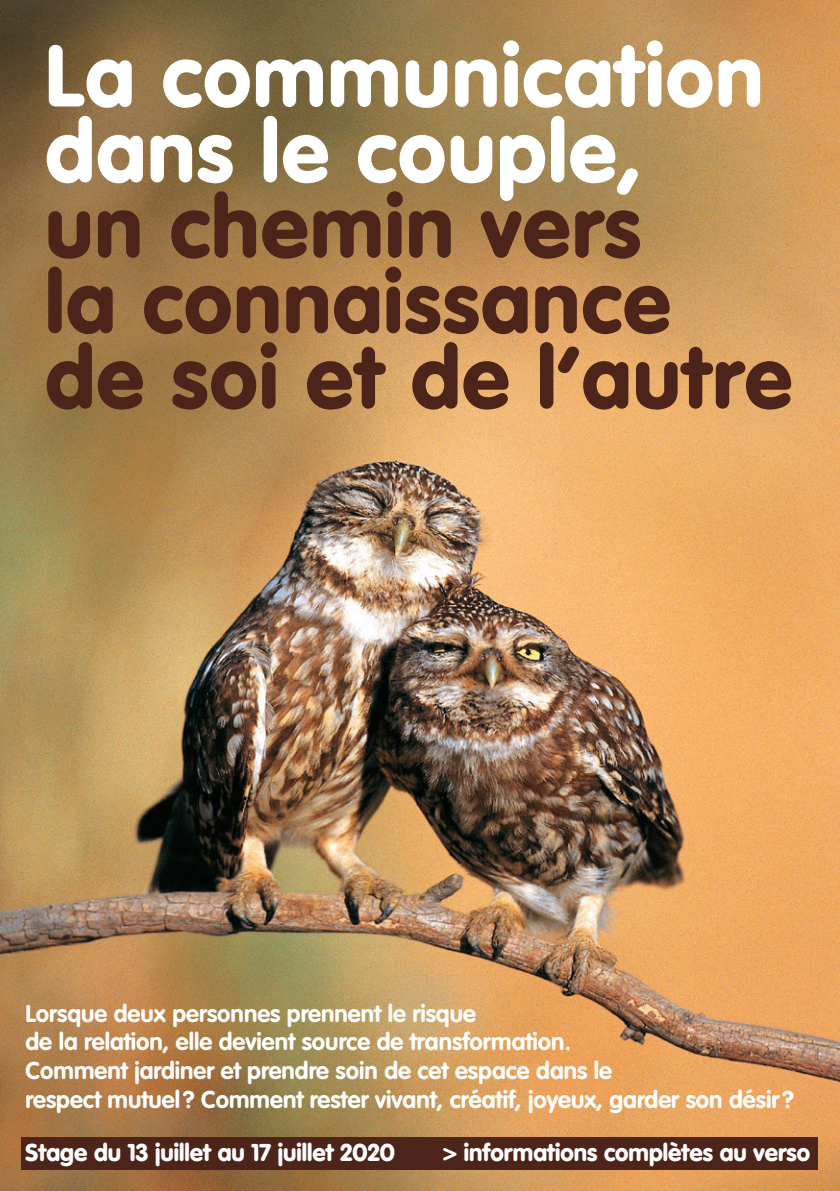
<style>
.page{position:relative;width:840px;height:1191px;background:#fff}
.page>*{position:absolute;margin:0;border:0;box-sizing:border-box;transform-origin:0 0}
.t1{font:900 85.8px "VAG Rounded";letter-spacing:.02em;color:#4c241a}
.t2{font:900 85.8px "VAG Rounded";letter-spacing:.02em;color:#fff}
.t3{font:700 24px "VAG Rounded";color:#fff}
.t4{font:900 24px "VAG Rounded";color:#fff}
</style>
<div class="page">
<img style="left:0;top:0;width:839px;height:1191px">
<div style="left:21px;top:1137px;width:796px;height:32px;background:#4c241a"></div>
<p class="t2" style="left:45px;top:24px;width:719px">La communication</p>
<p class="t2" style="left:45px;top:100px;width:598px">dans le couple,</p>
<p class="t1" style="left:45px;top:175px;width:596px">un chemin vers</p>
<p class="t1" style="left:45px;top:251px;width:626px">la connaissance</p>
<p class="t1" style="left:45px;top:326px;width:748px">de soi et de l’autre</p>
<p class="t3" style="left:26px;top:999px;width:452px">Lorsque deux personnes prennent le risque</p>
<p class="t3" style="left:26px;top:1028px;width:546px">de la relation, elle devient source de transformation.</p>
<p class="t3" style="left:26px;top:1056px;width:587px">Comment jardiner et prendre soin de cet espace dans le</p>
<p class="t3" style="left:26px;top:1085px;width:769px">respect mutuel ? Comment rester vivant, créatif, joyeux, garder son désir ?</p>
<p class="t4" style="left:26px;top:1137px;width:370px">Stage du 13 juillet au 17 juillet 2020</p>
<p class="t4" style="left:442px;top:1137px;width:368px">&gt; informations complètes au verso</p>
</div>
